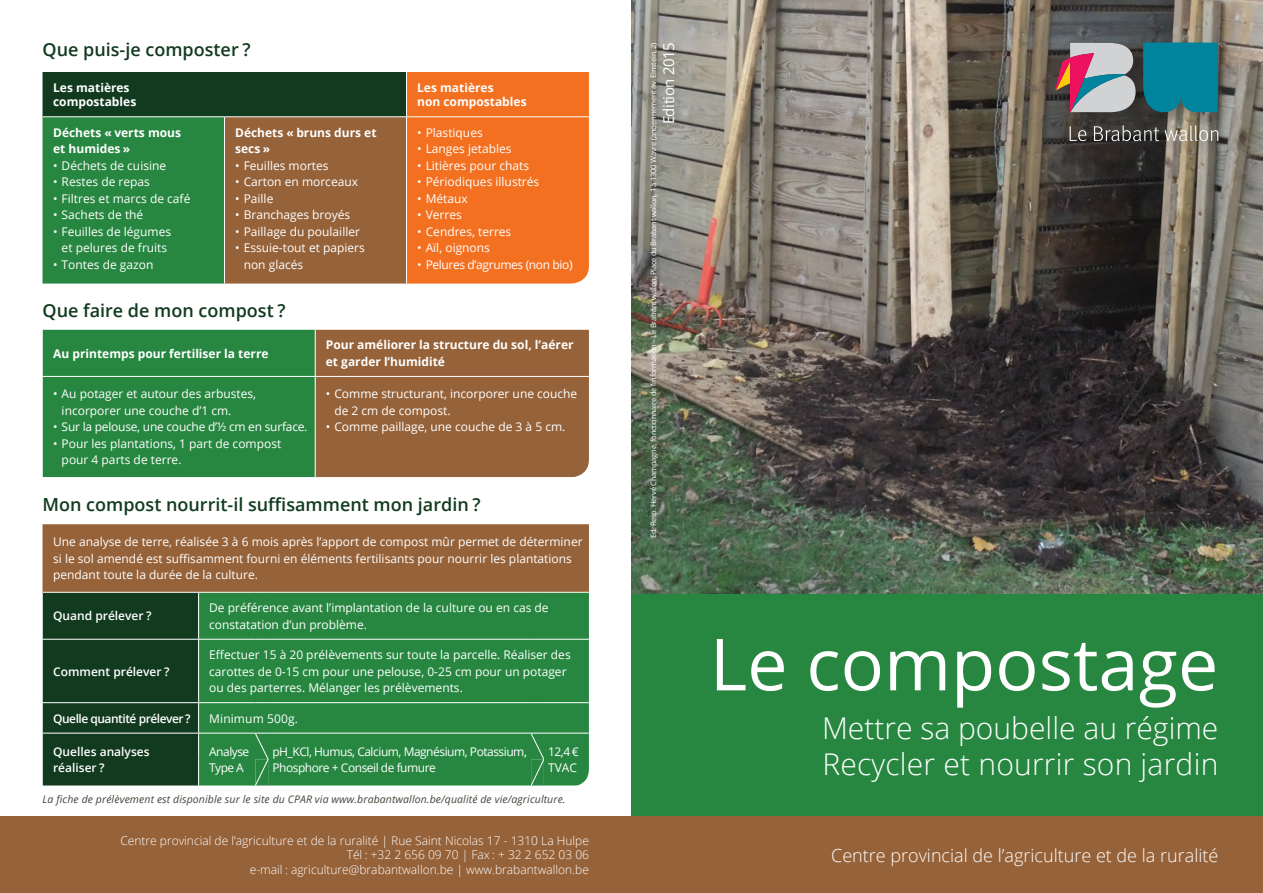
<style>
.page{position:relative;width:1263px;height:893px;background:#fff}
.page>*{position:absolute;margin:0;border:0;box-sizing:border-box;transform-origin:0 0}
.t1{font:72px "Open Sans";color:#fff}
.t2{font:300 30px/36px "Open Sans";letter-spacing:.005em;color:#fff}
.t3{font:600 18px "Open Sans";color:#123a1f}
.t4{font:300 18px "Open Sans";color:#fff}
.t5{font:15px "Open Sans";letter-spacing:-.03em;color:#fff}
.t6{font:12px/16.5px "Open Sans";color:#fff}
.t7{font:700 12px/16.5px "Open Sans";color:#fff}
.t8{font:300 12px/14.4px "Open Sans";color:#fff;text-align:right}
.t9{font:12px/16.5px "Open Sans";letter-spacing:-.04em;color:#fff}
.t10{font:600 12px/16.5px "Open Sans";color:#fff}
.t11{font:12px "Open Sans";letter-spacing:-.02em;color:#fff}
.t12{font:12px "Open Sans";letter-spacing:-.03em;color:#fff}
.t13{font:600 12px "Open Sans";letter-spacing:-.04em;color:#fff}
.t14{font:italic 10.5px "Open Sans";letter-spacing:.01em;color:#45453b}
.t15{font:7.5px "Open Sans";letter-spacing:-.03em;color:#fff}
</style>
<div class="page">
<img style="left:631px;top:0;width:632px;height:604px">
<div style="left:632px;top:594px;width:631px;height:222px;background:#278741"></div>
<div style="left:0;top:816px;width:1263px;height:77px;background:#966239"></div>
<div style="left:649px;top:41px;width:32px;height:504px;background:#231f20;opacity:.25"></div>
<div style="left:1053px;top:40px;width:180px;height:115px;background:#231f20;opacity:.29"></div>
<div style="left:1143px;top:43px;width:75px;height:69px;background:#00839d"></div>
<svg style="left:1055px;top:43px;width:80px;height:69px;background:#aa929b"></svg>
<svg style="left:1069px;top:126px;width:17px;height:15px"></svg>
<svg style="left:1094px;top:125px;width:124px;height:16px;background:#76736c"></svg>
<div style="left:43px;top:524px;width:546px;height:68px;background:#966239"></div>
<div style="left:199px;top:593px;width:390px;height:192px;background:#278741"></div>
<hr style="left:199px;top:639px;width:56px;height:1px;background:#fff">
<svg style="left:255px;top:639px;width:13px;height:1px"></svg>
<hr style="left:268px;top:639px;width:263px;height:1px;background:#fff">
<svg style="left:531px;top:639px;width:13px;height:1px"></svg>
<hr style="left:544px;top:639px;width:45px;height:1px;background:#fff">
<hr style="left:199px;top:702px;width:56px;height:1px;background:#fff">
<svg style="left:255px;top:702px;width:13px;height:1px"></svg>
<hr style="left:268px;top:702px;width:263px;height:1px;background:#fff">
<svg style="left:531px;top:702px;width:13px;height:1px"></svg>
<hr style="left:544px;top:702px;width:45px;height:1px;background:#fff">
<hr style="left:199px;top:733px;width:56px;height:1px;background:#fff">
<hr style="left:544px;top:733px;width:45px;height:1px;background:#fff">
<div style="left:43px;top:593px;width:156px;height:192px;background:#123a1f"></div>
<svg style="left:255px;top:592px;width:13px;height:1px"></svg>
<svg style="left:531px;top:592px;width:13px;height:1px"></svg>
<div style="left:255px;top:733px;width:289px;height:52px;background:#278741"></div>
<svg style="left:43px;top:330px;width:546px;height:147px;background:#5e743d"></svg>
<hr style="left:315px;top:330px;width:1px;height:46px;background:#fff">
<hr style="left:43px;top:376px;width:272px;height:1px;background:#fff">
<hr style="left:315px;top:376px;width:274px;height:1px;background:#fff">
<hr style="left:315px;top:377px;width:1px;height:100px;background:#fff">
<div style="left:43px;top:72px;width:363px;height:45px;background:#123a1f"></div>
<div style="left:407px;top:72px;width:182px;height:212px;background:#f37021"></div>
<div style="left:43px;top:117px;width:182px;height:167px;background:#278741"></div>
<div style="left:225px;top:117px;width:181px;height:167px;background:#966239"></div>
<hr style="left:43px;top:116px;width:182px;height:1px;background:#fff">
<hr style="left:225px;top:116px;width:181px;height:1px;background:#fff">
<hr style="left:224px;top:117px;width:1px;height:167px;background:#fff">
<hr style="left:406px;top:116px;width:183px;height:1px;background:#fff">
<h3 class="t3" style="left:43px;top:37px;width:209px">Que puis-je composter ?</h3>
<p class="t15" style="left:648px;top:538px;width:497px;rotate:-90deg">Ed. Resp. Hervé Champagne, fonctionnaire de l’information – Le Brabant wallon, Place du Brabant wallon, 1 à 1300 Wavre (anciennement av. Einstein, 2)</p>
<p class="t5" style="left:658px;top:124px;width:83px;rotate:-90deg">Edition 2015</p>
<p class="t7" style="left:53px;top:80px;width:85px;line-height:14.4px">Les matières compostables</p>
<p class="t7" style="left:417px;top:80px;width:111px;line-height:14.4px">Les matières<br>non compostables</p>
<p class="t7" style="left:53px;top:124px;width:129px">Déchets « verts mous et humides »</p>
<p class="t6" style="left:53px;top:157px;width:115px">• Déchets de cuisine</p>
<p class="t6" style="left:53px;top:173px;width:98px">• Restes de repas</p>
<p class="t6" style="left:53px;top:190px;width:139px">• Filtres et marcs de café</p>
<p class="t6" style="left:53px;top:206px;width:92px">• Sachets de thé</p>
<p class="t6" style="left:53px;top:223px;width:120px;text-align:center">• Feuilles de légumes et pelures de fruits</p>
<p class="t6" style="left:53px;top:256px;width:102px">• Tontes de gazon</p>
<p class="t7" style="left:235px;top:124px;width:143px">Déchets « bruns durs et secs »</p>
<p class="t6" style="left:235px;top:157px;width:95px">• Feuilles mortes</p>
<p class="t6" style="left:235px;top:173px;width:124px">• Carton en morceaux</p>
<p class="t6" style="left:235px;top:190px;width:40px">• Paille</p>
<p class="t6" style="left:235px;top:206px;width:117px">• Branchages broyés</p>
<p class="t6" style="left:235px;top:223px;width:126px">• Paillage du poulailler</p>
<p class="t6" style="left:244px;top:239px;width:123px;text-indent:-9px">• Essuie-tout et papiers non glacés</p>
<p class="t6" style="left:417px;top:124px;width:67px">• Plastiques</p>
<p class="t6" style="left:417px;top:140px;width:96px">• Langes jetables</p>
<p class="t6" style="left:417px;top:157px;width:113px">• Litières pour chats</p>
<p class="t6" style="left:417px;top:173px;width:124px">• Périodiques illustrés</p>
<p class="t6" style="left:417px;top:190px;width:52px">• Métaux</p>
<p class="t6" style="left:417px;top:206px;width:46px">• Verres</p>
<p class="t6" style="left:417px;top:223px;width:96px">• Cendres, terres</p>
<p class="t6" style="left:417px;top:239px;width:74px">• Aïl, oignons</p>
<p class="t12" style="left:417px;top:256px;width:157px">• Pelures d’agrumes (non bio)</p>
<h3 class="t3" style="left:43px;top:298px;width:244px">Que faire de mon compost ?</h3>
<p class="t7" style="left:53px;top:345px;width:217px">Au printemps pour fertiliser la terre</p>
<p class="t7" style="left:326px;top:336px;width:249px">Pour améliorer la structure du sol, l’aérer et garder l’humidité</p>
<p class="t6" style="left:62px;top:385px;width:196px;text-indent:-9px">• Au potager et autour des arbustes, incorporer une couche d’1 cm.</p>
<p class="t11" style="left:53px;top:419px;width:256px">• Sur la pelouse, une couche d’½ cm en surface.</p>
<p class="t6" style="left:62px;top:435px;width:221px;text-indent:-9px">• Pour les plantations, 1 part de compost pour 4 parts de terre.</p>
<p class="t6" style="left:334px;top:385px;width:245px;text-indent:-9px">• Comme structurant, incorporer une couche de 2 cm de compost.</p>
<p class="t6" style="left:326px;top:418px;width:241px">• Comme paillage, une couche de 3 à 5 cm.</p>
<h3 class="t3" style="left:43px;top:492px;width:439px">Mon compost nourrit-il suffisamment mon jardin ?</h3>
<p class="t6" style="left:53px;top:533px;width:531px">Une analyse de terre, réalisée 3 à 6 mois après l’apport de compost mûr permet de déterminer si le sol amendé est suffisamment fourni en éléments fertilisants pour nourrir les plantations pendant toute la durée de la culture.</p>
<p class="t10" style="left:53px;top:607px;width:100px">Quand prélever ?</p>
<p class="t6" style="left:209px;top:599px;width:341px">De préférence avant l’implantation de la culture ou en cas de constatation d’un problème.</p>
<p class="t10" style="left:53px;top:663px;width:118px">Comment prélever ?</p>
<p class="t6" style="left:209px;top:646px;width:363px">Effectuer 15 à 20 prélèvements sur toute la parcelle. Réaliser des carottes de 0-15 cm pour une pelouse, 0-25 cm pour un potager ou des parterres. Mélanger les prélèvements.</p>
<p class="t13" style="left:53px;top:710px;width:139px">Quelle quantité prélever ?</p>
<p class="t6" style="left:209px;top:710px;width:90px">Minimum 500g.</p>
<p class="t10" style="left:53px;top:743px;width:98px">Quelles analyses réaliser ?</p>
<p class="t9" style="left:209px;top:743px;width:42px">Analyse<br>Type A</p>
<p class="t9" style="left:272px;top:743px;width:256px">pH_KCl, Humus, Calcium, Magnésium, Potassium,<br>Phosphore + Conseil de fumure</p>
<p class="t6" style="left:548px;top:743px;width:32px">12,4 €<br>TVAC</p>
<p class="t14" style="left:43px;top:792px;width:525px">La fiche de prélèvement est disponible sur le site du CPAR via www.brabantwallon.be/qualité de vie/agriculture.</p>
<p class="t8" style="left:120px;top:833px;width:470px">Centre provincial de l’agriculture et de la ruralité | Rue Saint Nicolas 17 - 1310 La Hulpe<br>Tél : +32 2 656 09 70 | Fax : + 32 2 652 03 06<br>e-mail : agriculture@brabantwallon.be | www.brabantwallon.be</p>
<h1 class="t1" style="left:710px;top:615px;width:510px">Le compostage</h1>
<h2 class="t2" style="left:822px;top:709px;width:398px">Mettre sa poubelle au régime<br>Recycler et nourrir son jardin</h2>
<h3 class="t4" style="left:831px;top:843px;width:389px">Centre provincial de l’agriculture et de la ruralité</h3>
</div>
